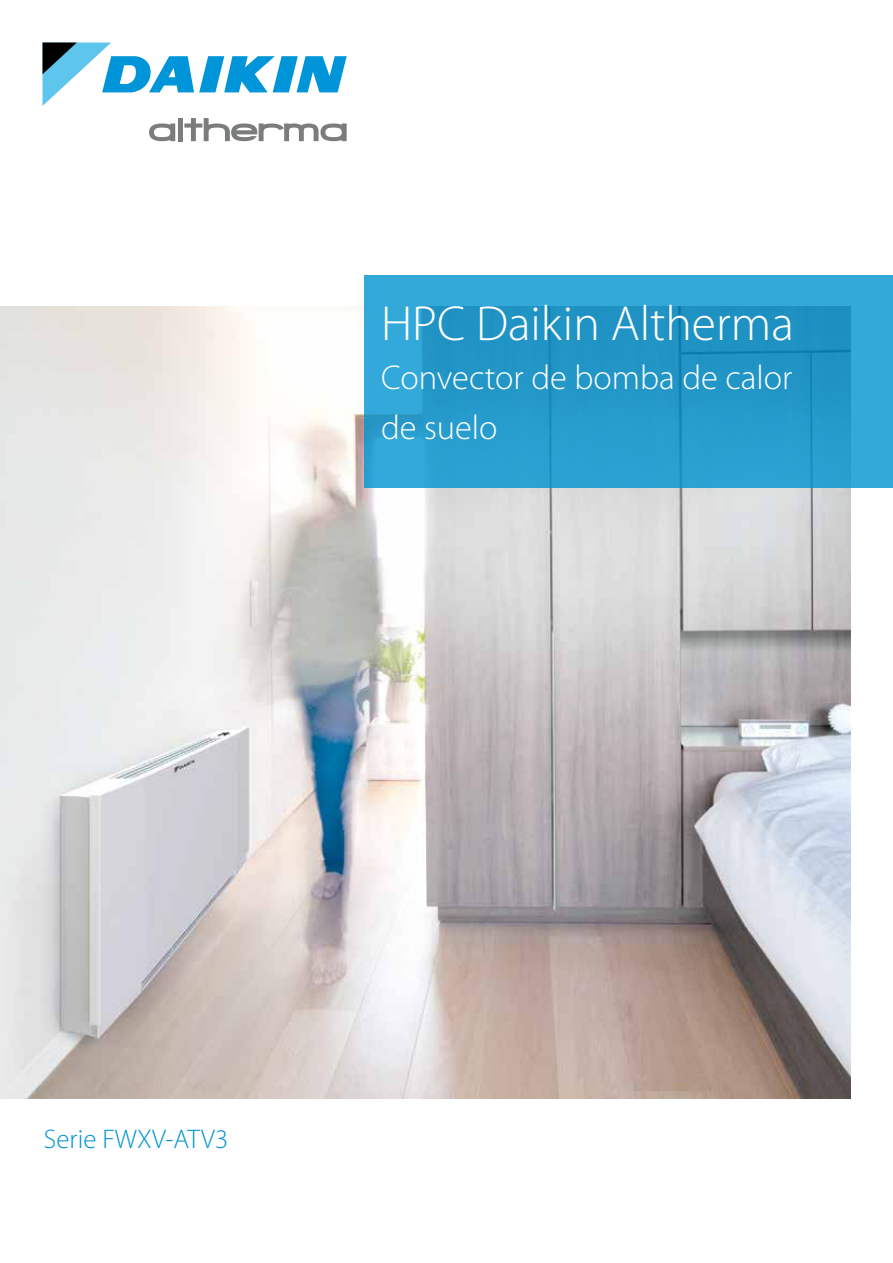
<style>
.page{position:relative;width:893px;height:1263px;background:#fff}
.page>*{position:absolute;margin:0;border:0;box-sizing:border-box;transform-origin:0 0}
.t1{font:300 49.5px "Myriad Pro";color:#fff}
.t2{font:300 34.5px/49.5px "Myriad Pro";color:#fff}
.t3{font:300 27px "Myriad Pro";color:#0094d1}
</style>
<div class="page">
<img style="left:0;top:306px;width:850px;height:793px">
<div style="left:364px;top:276px;width:529px;height:212px;background:#279dce"></div>
<svg style="left:43px;top:43px;width:304px;height:63px"></svg>
<svg style="left:149px;top:123px;width:26px;height:18px"></svg>
<div style="left:178px;top:118px;width:5px;height:23px;background:#7b7c7e"></div>
<svg style="left:184px;top:118px;width:163px;height:23px"></svg>
<h1 class="t1" style="left:381px;top:296px;width:414px">HPC Daikin Altherma</h1>
<p class="t2" style="left:381px;top:353px;width:413px">Convector de bomba de calor de suelo</p>
<p class="t3" style="left:44px;top:1124px;width:186px">Serie FWXV-ATV3</p>
</div>
